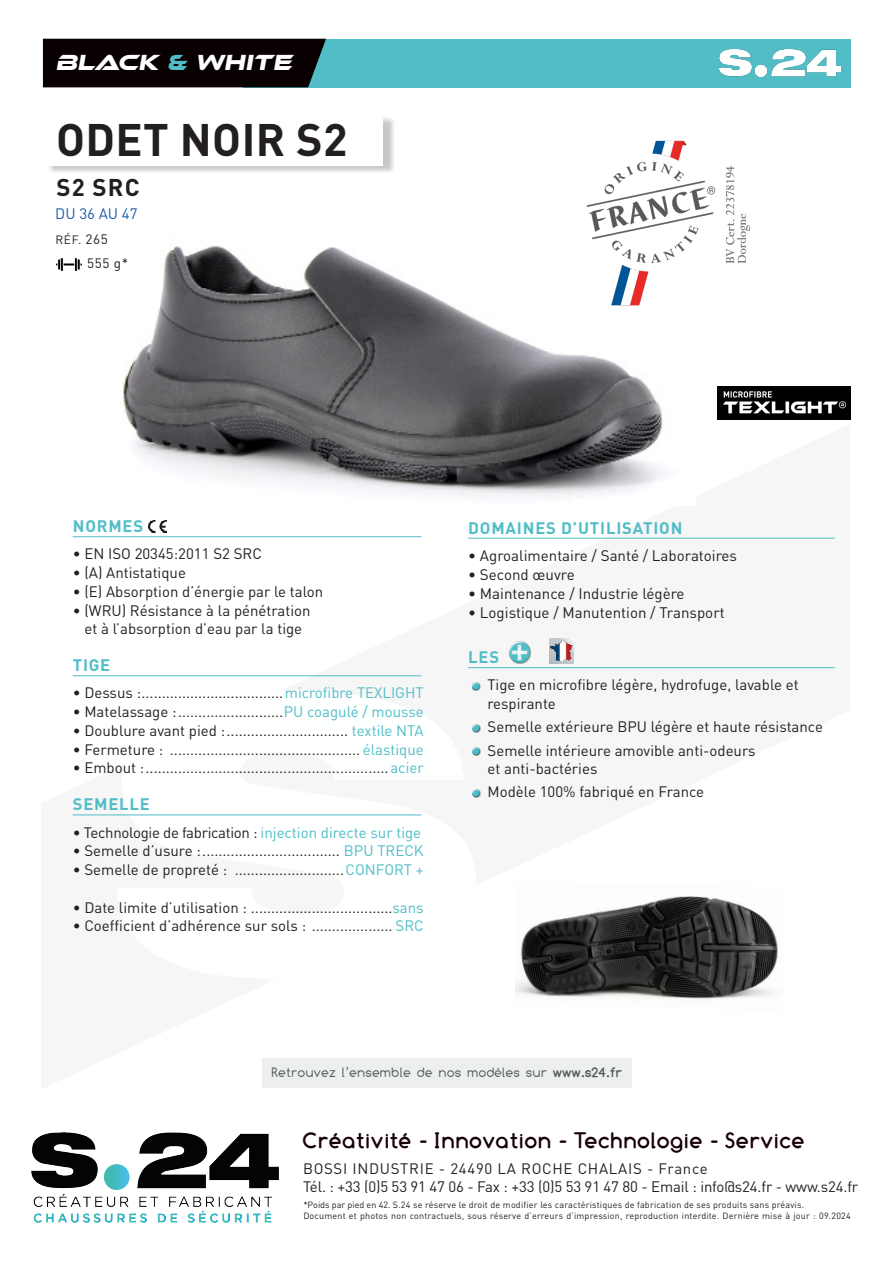
<style>
.page{position:relative;width:893px;height:1263px;background:#fff}
.page>*{position:absolute;margin:0;border:0;box-sizing:border-box;transform-origin:0 0}
.style_chaussure{font:700 45px "DIN Pro";letter-spacing:.01em;color:#231f20}
.t1{font:700 24px "DIN Pro";color:#231f20}
.t2{font:italic 22.5px "Ethnocentric Rg";color:#fff}
.t3{font:700 21.9px "Comfortaa";letter-spacing:.06em;color:#160005}
.t4{font:700 16.5px "DIN Pro";letter-spacing:.05em;color:#50bdc7}
.t5{font:15.15px "DIN Pro";color:#231f20}
.t6{font:15px/18.8px "DIN Pro";color:#231f20}
.t7{font:15px/17.9px "DIN Pro";letter-spacing:.03em;color:#231f20}
.t8{font:15px "DIN Pro";letter-spacing:-.02em;color:#231f20}
.t9{font:15px "DIN Pro";color:#1c5cab}
.t10{font:13.5px "Comfortaa";letter-spacing:.02em;color:#555a60}
.t11{font:13.5px "DIN Pro";color:#231f20}
.t12{font:12px "DIN Pro";color:#231f20}
.t13{font:9px "DIN Pro";letter-spacing:.02em;color:#231f20}
.s1{color:#50bdc7}
.s2{font-size:13.5px}
.s3{font-weight:700}
</style>
<div class="page">
<img style="left:72px;top:520px;width:763px;height:568px">
<img style="left:123px;top:246px;width:540px;height:251px">
<img style="left:515px;top:882px;width:270px;height:129px">
<div style="left:262px;top:1058px;width:370px;height:29px;background:#edefed"></div>
<div style="left:47px;top:116px;width:349px;height:59px;background:#231f20;opacity:.25"></div>
<div style="left:43px;top:116px;width:340px;height:50px;background:#fff"></div>
<div style="left:243px;top:39px;width:608px;height:48px;background:#50bdc7"></div>
<div style="left:43px;top:39px;width:283px;height:48px;background:#090002"></div>
<img style="left:719px;top:49px;width:122px;height:28px">
<img style="left:57px;top:258px;width:25px;height:12px">
<hr style="left:73px;top:536px;width:348px;height:1px;background:#50bdc7">
<hr style="left:73px;top:675px;width:348px;height:1px;background:#50bdc7">
<hr style="left:73px;top:814px;width:348px;height:1px;background:#50bdc7">
<svg style="left:148px;top:520px;width:18px;height:12px"></svg>
<hr style="left:468px;top:538px;width:367px;height:1px;background:#50bdc7">
<hr style="left:468px;top:667px;width:367px;height:1px;background:#50bdc7">
<svg style="left:508px;top:641px;width:24px;height:1px"></svg>
<div style="left:508px;top:642px;width:24px;height:23px;background:#231f20;opacity:.75"></div>
<svg style="left:512px;top:645px;width:15px;height:15px"></svg>
<svg style="left:549px;top:638px;width:24px;height:25px"></svg>
<svg style="left:555px;top:640px;width:8px;height:5px"></svg>
<div style="left:471px;top:681px;width:10px;height:8px;background:#f6f6f6"></div>
<div style="left:471px;top:682px;width:11px;height:10px;background:#231f20;opacity:.75"></div>
<div style="left:471px;top:723px;width:11px;height:8px;background:#f6f6f6"></div>
<div style="left:471px;top:724px;width:11px;height:10px;background:#231f20;opacity:.75"></div>
<svg style="left:471px;top:746px;width:11px;height:2px"></svg>
<div style="left:471px;top:748px;width:11px;height:9px;background:#231f20;opacity:.75"></div>
<div style="left:471px;top:788px;width:11px;height:8px;background:#f6f6f6"></div>
<div style="left:471px;top:789px;width:11px;height:10px;background:#231f20;opacity:.75"></div>
<img style="left:717px;top:387px;width:134px;height:32px">
<img style="left:566px;top:140px;width:185px;height:186px">
<img style="left:32px;top:1132px;width:246px;height:90px">
<p class="t2" style="left:55px;top:48px;width:238px">BLACK <span class="s1">&amp;</span> WHITE</p>
<p class="style_chaussure" style="left:56px;top:109px;width:293px">ODET NOIR S2</p>
<p class="t1" style="left:57px;top:171px;width:85px">S2 SRC</p>
<p class="t12" style="left:55px;top:231px;width:54px">RÉF. <span class="s2">265</span></p>
<p class="t11" style="left:87px;top:254px;width:42px">555 g*</p>
<p class="t9" style="left:55px;top:204px;width:84px">DU 36 AU 47</p>
<p class="t4" style="left:73px;top:515px;width:72px">NORMES</p>
<p class="t6" style="left:73px;top:544px;width:191px">• EN ISO 20345:2011 S2 SRC</p>
<p class="t6" style="left:73px;top:563px;width:115px">• (A) Antistatique</p>
<p class="t6" style="left:73px;top:581px;width:252px">• (E) Absorption d’énergie par le talon</p>
<p class="t6" style="left:73px;top:600px;width:239px;text-align:center">• (WRU) Résistance à la pénétration et à l’absorption d’eau par la tige</p>
<p class="t4" style="left:73px;top:654px;width:39px">TIGE</p>
<p class="t6" style="left:73px;top:683px;width:353px">• Dessus :...................................<span class="s1">microfibre TEXLIGHT</span></p>
<p class="t6" style="left:73px;top:702px;width:352px">• Matelassage :..........................<span class="s1">PU coagulé / mousse</span></p>
<p class="t6" style="left:73px;top:720px;width:352px">• Doublure avant pied :.............................. <span class="s1">textile NTA</span></p>
<p class="t6" style="left:73px;top:739px;width:353px">• Fermeture : ............................................... <span class="s1">élastique</span></p>
<p class="t6" style="left:73px;top:758px;width:353px">• Embout :............................................................<span class="s1">acier</span></p>
<p class="t4" style="left:73px;top:793px;width:79px">SEMELLE</p>
<p class="t8" style="left:73px;top:822px;width:350px">• Technologie de fabrication : <span class="s1">injection directe sur tige</span></p>
<p class="t6" style="left:73px;top:841px;width:353px">• Semelle d’usure :.................................. <span class="s1">BPU TRECK</span></p>
<p class="t6" style="left:73px;top:860px;width:353px">• Semelle de propreté : ...........................<span class="s1">CONFORT +</span></p>
<p class="t6" style="left:73px;top:897px;width:353px">• Date limite d’utilisation : ...................................<span class="s1">sans</span></p>
<p class="t6" style="left:73px;top:916px;width:353px">• Coefficient d’adhérence sur sols : .................... <span class="s1">SRC</span></p>
<p class="t4" style="left:468px;top:516px;width:216px">DOMAINES D’UTILISATION</p>
<p class="t5" style="left:468px;top:545px;width:270px">• Agroalimentaire / Santé / Laboratoires</p>
<p class="t5" style="left:468px;top:564px;width:108px">• Second œuvre</p>
<p class="t5" style="left:468px;top:583px;width:218px">• Maintenance / Industrie légère</p>
<p class="t5" style="left:468px;top:602px;width:258px">• Logistique / Manutention / Transport</p>
<p class="t4" style="left:468px;top:646px;width:32px">LES</p>
<p class="t6" style="left:487px;top:675px;width:313px">Tige en microfibre légère, hydrofuge, lavable et respirante</p>
<p class="t6" style="left:488px;top:717px;width:337px">Semelle extérieure BPU légère et haute résistance</p>
<p class="t6" style="left:488px;top:740px;width:270px">Semelle intérieure amovible anti-odeurs et anti-bactéries</p>
<p class="t6" style="left:488px;top:782px;width:218px">Modèle 100% fabriqué en France</p>
<p class="t10" style="left:272px;top:1065px;width:352px">Retrouvez l’ensemble de nos modèles sur <span class="s3">www.s24.fr</span></p>
<p class="t3" style="left:303px;top:1128px;width:503px">Créativité - Innovation - Technologie - Service</p>
<p class="t7" style="left:303px;top:1159px;width:557px">BOSSI INDUSTRIE - 24490 LA ROCHE CHALAIS - France<br>Tél. : +33 (0)5 53 91 47 06 - Fax : +33 (0)5 53 91 47 80 - Email : info@s24.fr - www.s24.fr</p>
<p class="t13" style="left:303px;top:1198px;width:502px">*Poids par pied en 42. S.24 se réserve le droit de modifier les caractéristiques de fabrication de ses produits sans préavis.</p>
<p class="t13" style="left:303px;top:1209px;width:549px">Document et photos non contractuels, sous réserve d’erreurs d’impression, reproduction interdite. Dernière mise à jour : 09.2024</p>
</div>
